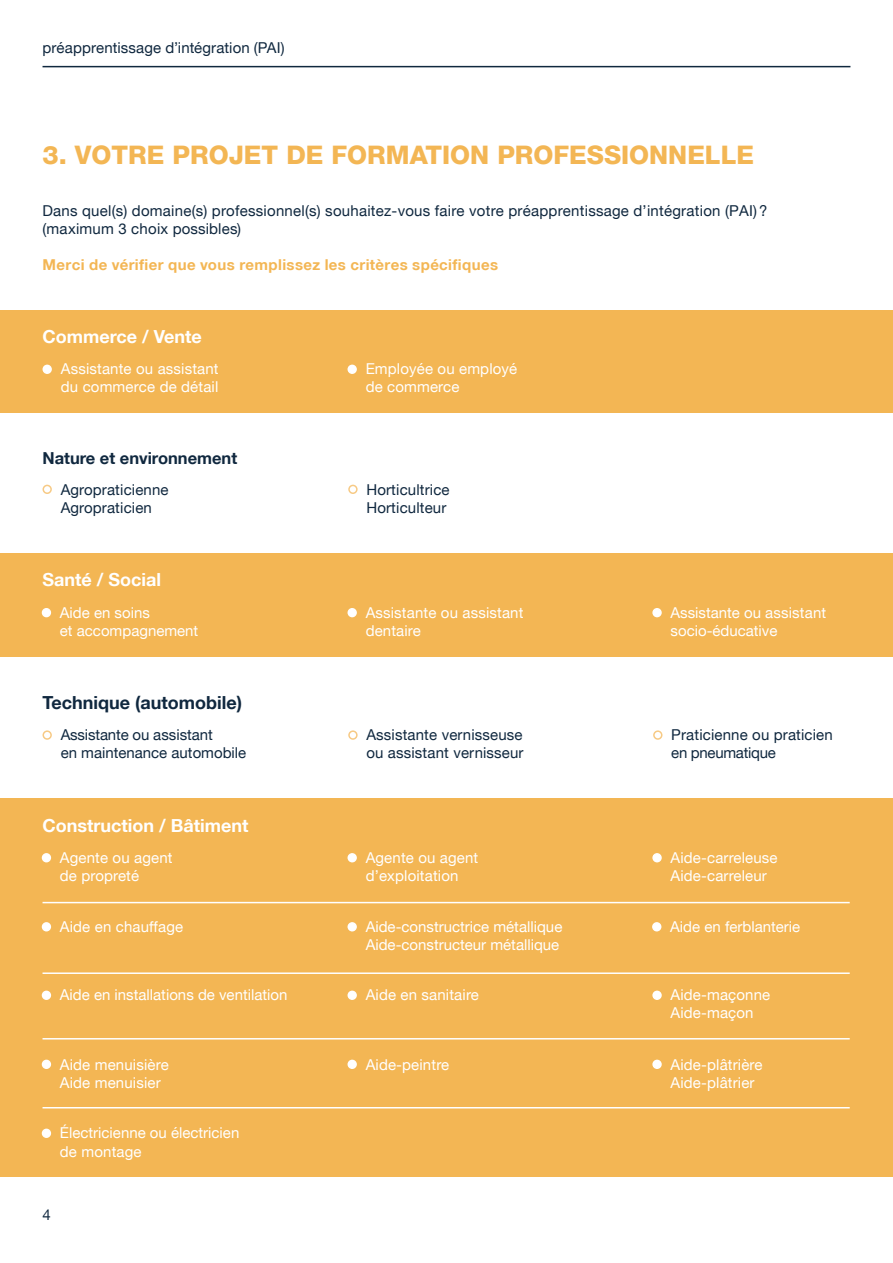
<style>
.page{position:relative;width:893px;height:1263px;background:#fff}
.page>*{position:absolute;margin:0;border:0;box-sizing:border-box;transform-origin:0 0}
.t1{font:800 25.5px "Helvetica Neue LT";color:#f3b654}
.t2{font:700 18px "Helvetica Neue LT";color:#fff}
.t3{font:700 18px "Helvetica Neue LT";color:#10283f}
.t4{font:700 16.5px "Helvetica Neue LT";color:#10283f}
.t5{font:15px/18px "Helvetica Neue LT";letter-spacing:.01em;color:#fff}
.t6{font:15px/18px "Helvetica Neue LT";letter-spacing:.01em;color:#10283f}
.t7{font:700 15px "Helvetica Neue LT";letter-spacing:.025em;color:#f3b654}
</style>
<div class="page">
<hr style="left:43px;top:66px;width:807px;height:1px;background:#10283f">
<div style="left:0;top:310px;width:893px;height:103px;background:#f3b654"></div>
<div style="left:0;top:553px;width:893px;height:103px;background:#f3b654"></div>
<div style="left:0;top:799px;width:893px;height:378px;background:#f3b654"></div>
<div style="left:348px;top:365px;width:8px;height:8px;background:#fff;border-radius:50%"></div>
<div style="left:347px;top:365px;width:10px;height:9px;border:2px solid #fff;border-radius:50%"></div>
<div style="left:348px;top:485px;width:10px;height:9px;border:2px solid #f7ca85;border-radius:50%"></div>
<div style="left:348px;top:730px;width:10px;height:10px;border:2px solid #f7ca85;border-radius:50%"></div>
<div style="left:653px;top:1060px;width:8px;height:8px;background:#fff;border-radius:50%"></div>
<div style="left:652px;top:1060px;width:10px;height:9px;border:2px solid #fff;border-radius:50%"></div>
<div style="left:348px;top:923px;width:8px;height:8px;background:#fff;border-radius:50%"></div>
<div style="left:347px;top:922px;width:10px;height:9px;border:2px solid #fff;border-radius:50%"></div>
<div style="left:43px;top:991px;width:7px;height:8px;background:#fff;border-radius:50%"></div>
<div style="left:42px;top:990px;width:9px;height:10px;border:2px solid #fff;border-radius:50%"></div>
<div style="left:348px;top:991px;width:8px;height:8px;background:#fff;border-radius:50%"></div>
<div style="left:347px;top:990px;width:10px;height:10px;border:2px solid #fff;border-radius:50%"></div>
<div style="left:43px;top:1129px;width:7px;height:8px;background:#fff;border-radius:50%"></div>
<div style="left:42px;top:1128px;width:9px;height:10px;border:2px solid #fff;border-radius:50%"></div>
<div style="left:653px;top:923px;width:8px;height:8px;background:#fff;border-radius:50%"></div>
<div style="left:652px;top:922px;width:9px;height:9px;border:2px solid #fff;border-radius:50%"></div>
<div style="left:43px;top:854px;width:7px;height:8px;background:#fff;border-radius:50%"></div>
<div style="left:42px;top:853px;width:9px;height:9px;border:2px solid #fff;border-radius:50%"></div>
<div style="left:348px;top:854px;width:8px;height:8px;background:#fff;border-radius:50%"></div>
<div style="left:347px;top:853px;width:10px;height:9px;border:2px solid #fff;border-radius:50%"></div>
<div style="left:43px;top:923px;width:7px;height:8px;background:#fff;border-radius:50%"></div>
<div style="left:42px;top:922px;width:9px;height:9px;border:2px solid #fff;border-radius:50%"></div>
<div style="left:43px;top:609px;width:7px;height:8px;background:#fff;border-radius:50%"></div>
<div style="left:42px;top:608px;width:9px;height:9px;border:2px solid #fff;border-radius:50%"></div>
<div style="left:43px;top:365px;width:8px;height:8px;background:#fff;border-radius:50%"></div>
<div style="left:43px;top:365px;width:9px;height:9px;border:2px solid #fff;border-radius:50%"></div>
<div style="left:43px;top:485px;width:9px;height:9px;border:2px solid #f7ca85;border-radius:50%"></div>
<div style="left:43px;top:730px;width:9px;height:10px;border:2px solid #f7ca85;border-radius:50%"></div>
<div style="left:653px;top:991px;width:8px;height:8px;background:#fff;border-radius:50%"></div>
<div style="left:652px;top:990px;width:10px;height:10px;border:2px solid #fff;border-radius:50%"></div>
<div style="left:653px;top:730px;width:9px;height:10px;border:2px solid #f7ca85;border-radius:50%"></div>
<div style="left:43px;top:1060px;width:7px;height:8px;background:#fff;border-radius:50%"></div>
<div style="left:42px;top:1060px;width:9px;height:9px;border:2px solid #fff;border-radius:50%"></div>
<div style="left:653px;top:854px;width:8px;height:8px;background:#fff;border-radius:50%"></div>
<div style="left:652px;top:853px;width:10px;height:9px;border:2px solid #fff;border-radius:50%"></div>
<div style="left:348px;top:1060px;width:8px;height:8px;background:#fff;border-radius:50%"></div>
<div style="left:347px;top:1060px;width:10px;height:9px;border:2px solid #fff;border-radius:50%"></div>
<div style="left:653px;top:609px;width:8px;height:8px;background:#fff;border-radius:50%"></div>
<div style="left:652px;top:608px;width:10px;height:9px;border:2px solid #fff;border-radius:50%"></div>
<div style="left:348px;top:609px;width:8px;height:8px;background:#fff;border-radius:50%"></div>
<div style="left:347px;top:608px;width:10px;height:9px;border:2px solid #fff;border-radius:50%"></div>
<hr style="left:43px;top:902px;width:807px;height:1px;background:#fff">
<hr style="left:43px;top:972px;width:807px;height:2px;background:#fff">
<hr style="left:43px;top:1038px;width:807px;height:1px;background:#fff">
<hr style="left:43px;top:1107px;width:807px;height:1px;background:#fff">
<p class="t6" style="left:43px;top:39px;width:244px">préapprentissage d’intégration (PAI)</p>
<h1 class="t1" style="left:43px;top:140px;width:713px">3. VOTRE PROJET DE FORMATION PROFESSIONNELLE</h1>
<p class="t6" style="left:43px;top:201px;width:727px">Dans quel(s) domaine(s) professionnel(s) souhaitez-vous faire votre préapprentissage d’intégration (PAI)? (maximum 3 choix possibles)</p>
<p class="t7" style="left:43px;top:255px;width:457px">Merci de vérifier que vous remplissez les critères spécifiques</p>
<p class="t2" style="left:43px;top:326px;width:161px">Commerce / Vente</p>
<p class="t5" style="left:61px;top:360px;width:159px">Assistante ou assistant du commerce de détail</p>
<p class="t4" style="left:43px;top:448px;width:196px">Nature et environnement</p>
<p class="t6" style="left:61px;top:480px;width:109px">Agropraticienne<br>Agropraticien</p>
<p class="t2" style="left:43px;top:568px;width:120px">Santé / Social</p>
<p class="t5" style="left:60px;top:603px;width:140px">Aide en soins<br>et accompagnement</p>
<p class="t3" style="left:43px;top:692px;width:201px">Technique (automobile)</p>
<p class="t6" style="left:61px;top:726px;width:187px">Assistante ou assistant<br>en maintenance automobile</p>
<p class="t2" style="left:43px;top:814px;width:207px">Construction / Bâtiment</p>
<p class="t5" style="left:366px;top:360px;width:153px">Employée ou employé de commerce</p>
<p class="t6" style="left:366px;top:480px;width:85px">Horticultrice<br>Horticulteur</p>
<p class="t5" style="left:366px;top:603px;width:159px">Assistante ou assistant dentaire</p>
<p class="t6" style="left:366px;top:726px;width:159px">Assistante vernisseuse ou assistant vernisseur</p>
<p class="t5" style="left:60px;top:848px;width:114px">Agente ou agent de propreté</p>
<p class="t5" style="left:366px;top:848px;width:114px">Agente ou agent d’exploitation</p>
<p class="t5" style="left:60px;top:917px;width:125px">Aide en chauffage</p>
<p class="t5" style="left:366px;top:917px;width:198px">Aide-constructrice métallique<br>Aide-constructeur métallique</p>
<p class="t5" style="left:60px;top:986px;width:229px">Aide en installations de ventilation</p>
<p class="t5" style="left:366px;top:986px;width:115px">Aide en sanitaire</p>
<p class="t5" style="left:60px;top:1055px;width:110px">Aide menuisière<br>Aide menuisier</p>
<p class="t5" style="left:60px;top:1124px;width:181px">Électricienne ou électricien de montage</p>
<p class="t6" style="left:43px;top:1205px;width:10px">4</p>
<p class="t5" style="left:366px;top:1055px;width:85px">Aide-peintre</p>
<p class="t5" style="left:671px;top:603px;width:157px">Assistante ou assistant socio-éducative</p>
<p class="t6" style="left:671px;top:726px;width:163px">Praticienne ou praticien en pneumatique</p>
<p class="t5" style="left:671px;top:848px;width:109px">Aide-carreleuse<br>Aide-carreleur</p>
<p class="t5" style="left:670px;top:917px;width:132px">Aide en ferblanterie</p>
<p class="t5" style="left:671px;top:986px;width:101px">Aide-maçonne<br>Aide-maçon</p>
<p class="t5" style="left:671px;top:1055px;width:93px">Aide-plâtrière<br>Aide-plâtrier</p>
</div>
